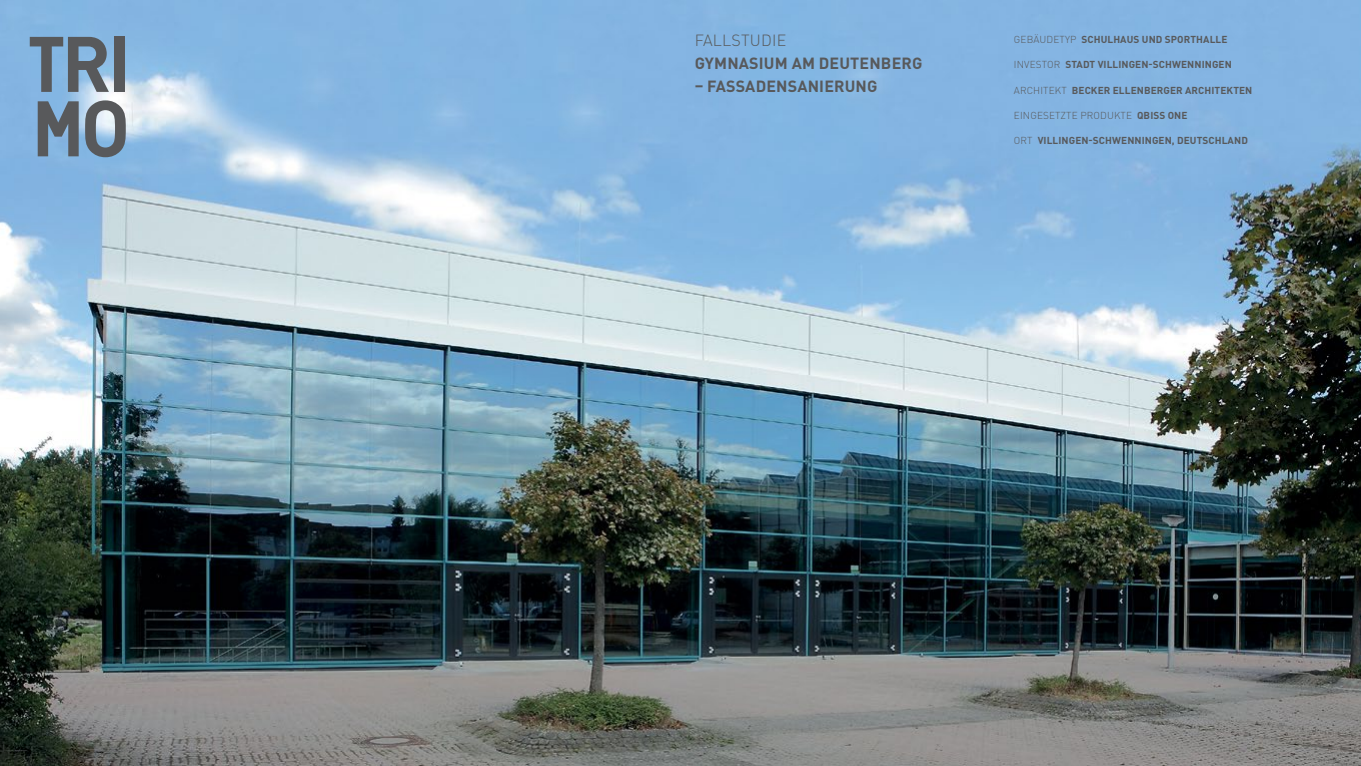
<style>
.page{position:relative;width:1361px;height:766px;background:#fff}
.page>*{position:absolute;margin:0;border:0;box-sizing:border-box;transform-origin:0 0}
.t1{font:700 16px "DIN Pro";letter-spacing:.01em;color:#58595b}
.t2{font:300 16px "DIN Pro";letter-spacing:.01em;color:#58595b}
.t3{font:700 10px "DIN Pro";letter-spacing:.01em;color:#58595b}
.t4{font:300 10px "DIN Pro";letter-spacing:.01em;color:#58595b}
.s1{font-weight:300}
.s2{font-weight:700}
</style>
<div class="page">
<img style="left:0;top:0;width:1361px;height:765px">
<svg style="left:30px;top:37px;width:79px;height:55px;background:#71889e"></svg>
<div style="left:114px;top:37px;width:10px;height:55px;background:#58595b"></div>
<svg style="left:85px;top:100px;width:41px;height:57px;background:#838f9a"></svg>
<svg style="left:38px;top:101px;width:41px;height:55px;background:#667685"></svg>
<h1 class="t2" style="left:695px;top:29px;width:93px">FALLSTUDIE</h1>
<h1 class="t1" style="left:695px;top:52px;width:229px">GYMNASIUM AM DEUTENBERG</h1>
<h1 class="t1" style="left:694px;top:75px;width:184px">– FASSADENSANIERUNG</h1>
<p class="t3" style="left:1014px;top:32px;width:215px"><span class="s1">GEBÄUDETYP</span> SCHULHAUS UND SPORTHALLE</p>
<p class="t3" style="left:1014px;top:58px;width:219px"><span class="s1">INVESTOR</span> STADT VILLINGEN-SCHWENNINGEN</p>
<p class="t3" style="left:1014px;top:83px;width:240px"><span class="s1">ARCHITEKT</span> BECKER ELLENBERGER ARCHITEKTEN</p>
<p class="t4" style="left:1014px;top:108px;width:175px">EINGESETZTE PRODUKTE <span class="s2">QBISS ONE</span></p>
<p class="t3" style="left:1014px;top:134px;width:235px"><span class="s1">ORT</span> VILLINGEN-SCHWENNINGEN, DEUTSCHLAND</p>
</div>
